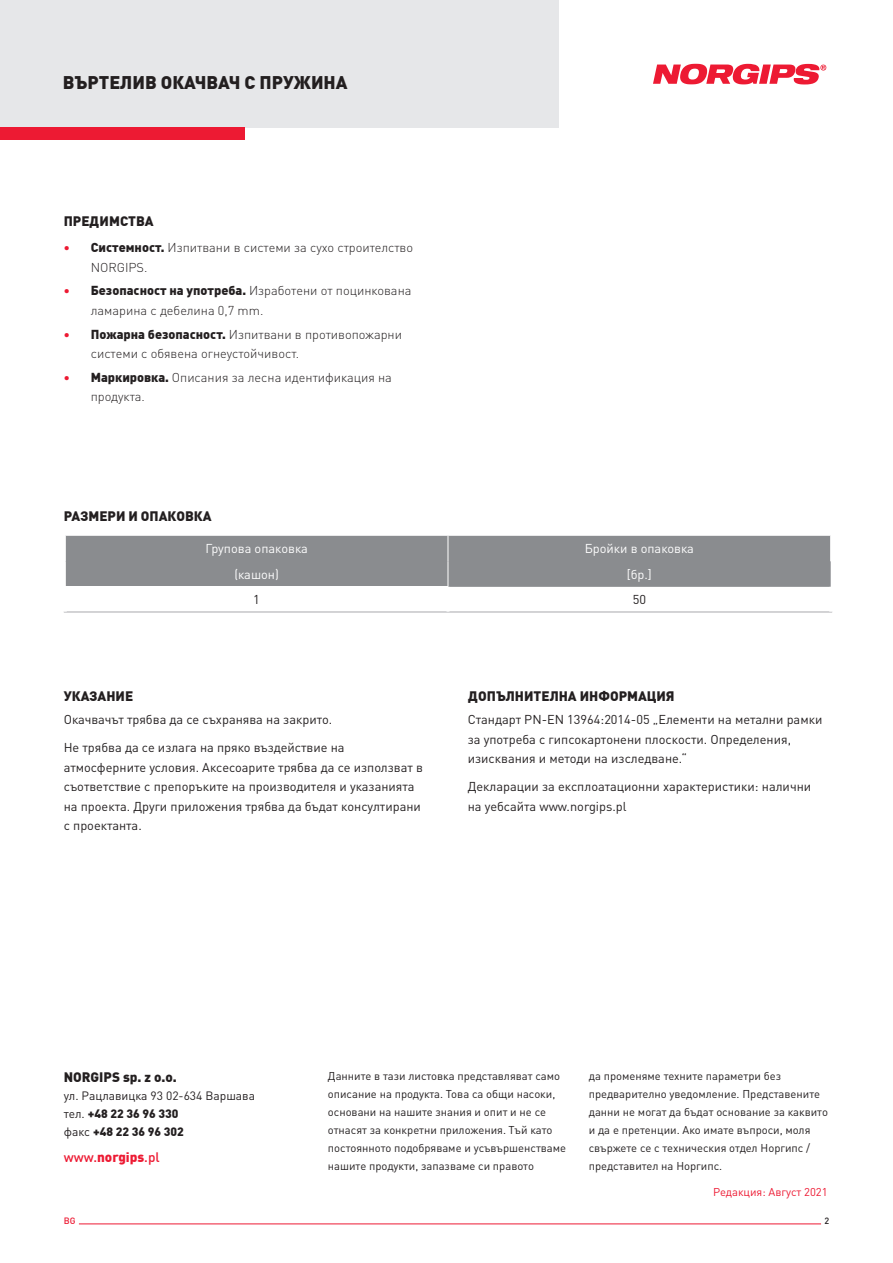
<style>
.page{position:relative;width:893px;height:1263px;background:#fff}
.page>*{position:absolute;margin:0;border:0;box-sizing:border-box;transform-origin:0 0}
.t1{font:900 18px "DIN Offc Pro";color:#231f20}
.header_2{font:900 13.5px "DIN Offc Pro";color:#231f20}
.t2{font:500 13.5px "DINOT";color:#ed1a33}
.t3{font:12.75px/19.5px "DIN Pro";color:#231f20}
.t4{font:300 12.75px/19.5px "DIN Pro";color:#231f20}
.t5{font:12.75px "DIN Pro";color:#fff}
.t6{font:900 12px/18px "DIN Offc Pro";color:#231f20}
.t7{font:12px "DIN Pro";color:#231f20}
.txt{font:11.25px/18px "DIN Pro";color:#231f20}
.txt-2{font:11.25px "DIN Pro";color:#ed1a33}
.t8{font:500 9px "DIN Offc Pro";color:#ed1a33}
.t9{font:500 9px "DIN Offc Pro";color:#231f20}
.s1{font-family:"DIN Offc Pro";font-weight:900;color:#ed1a33}
.s2{font-family:"DIN Offc Pro";font-weight:900}
.s3{font-family:"DIN Pro";font-weight:400}
.s4{font-weight:900}
</style>
<div class="page">
<div style="left:0;top:0;width:558px;height:128px;background:#e6e7e9"></div>
<div style="left:0;top:128px;width:244px;height:12px;background:#ed1a33"></div>
<svg style="left:653px;top:64px;width:173px;height:20px"></svg>
<hr style="left:79px;top:1223px;width:742px;height:1px;background:#ed1a33">
<hr style="left:64px;top:612px;width:384px;height:1px;background:#a8a9ad">
<hr style="left:448px;top:612px;width:384px;height:1px;background:#a8a9ad">
<div style="left:65px;top:536px;width:766px;height:51px;background:#8a8c8f"></div>
<p class="t1" style="left:63px;top:68px;width:286px">ВЪРТЕЛИВ ОКАЧВАЧ С ПРУЖИНА</p>
<p class="header_2" style="left:64px;top:210px;width:91px">ПРЕДИМСТВА</p>
<p class="t4" style="left:91px;top:237px;width:324px;text-indent:-27px"><span class="s1">•</span> <span class="s2">Системност.</span> Изпитвани в системи за сухо строителство<br>NORGIPS.</p>
<p class="t4" style="left:91px;top:280px;width:322px;text-indent:-27px"><span class="s1">•</span> <span class="s2">Безопасност на употреба.</span> Изработени от поцинкована ламарина с дебелина 0,7 mm.</p>
<p class="t4" style="left:91px;top:323px;width:313px;text-indent:-27px"><span class="s1">•</span> <span class="s2">Пожарна безопасност.</span> Изпитвани в противопожарни системи с обявена огнеустойчивост.</p>
<p class="t4" style="left:91px;top:367px;width:303px;text-indent:-27px"><span class="s1">•</span> <span class="s2">Маркировка.</span> Описания за лесна идентификация на продукта.</p>
<p class="header_2" style="left:64px;top:505px;width:149px">РАЗМЕРИ И ОПАКОВКА</p>
<p class="t5" style="left:205px;top:539px;width:104px">Групова опаковка</p>
<p class="t5" style="left:585px;top:539px;width:111px">Бройки в опаковка</p>
<p class="t5" style="left:234px;top:565px;width:46px">(кашон)</p>
<p class="t5" style="left:627px;top:565px;width:27px">[бр.]</p>
<p class="t3" style="left:253px;top:589px;width:8px">1</p>
<p class="t3" style="left:633px;top:589px;width:15px">50</p>
<p class="header_2" style="left:64px;top:685px;width:71px">УКАЗАНИЕ</p>
<p class="header_2" style="left:468px;top:685px;width:208px">ДОПЪЛНИТЕЛНА ИНФОРМАЦИЯ</p>
<p class="t3" style="left:64px;top:709px;width:270px">Окачвачът трябва да се съхранява на закрито.</p>
<p class="t3" style="left:64px;top:737px;width:361px">Не трябва да се излага на пряко въздействие на атмосферните условия. Аксесоарите трябва да се използват в съответствие с препоръките на производителя и указанията на проекта. Други приложения трябва да бъдат консултирани с проектанта.</p>
<p class="t3" style="left:468px;top:709px;width:356px">Стандарт PN-EN 13964:2014-05 „Елементи на метални рамки за употреба с гипсокартонени плоскости. Определения, изисквания и методи на изследване.“</p>
<p class="t3" style="left:468px;top:776px;width:345px">Декларации за експлоатационни характеристики: налични на уебсайта www.norgips.pl</p>
<p class="header_2" style="left:64px;top:1066px;width:115px">NORGIPS sp. z o.o.</p>
<p class="t7" style="left:64px;top:1086px;width:193px">ул. Рацлавицка 93 02-634 Варшава</p>
<p class="t6" style="left:64px;top:1104px;width:122px"><span class="s3">тел.</span> +48 22 36 96 330 <span class="s3">факс</span> +48 22 36 96 302</p>
<p class="t2" style="left:64px;top:1147px;width:97px">www.<span class="s4">norgips</span>.pl</p>
<p class="txt" style="left:328px;top:1066px;width:240px">Данните в тази листовка представляват само описание на продукта. Това са общи насоки, основани на нашите знания и опит и не се отнасят за конкретни приложения. Тъй като постоянното подобряваме и усъвършенстваме нашите продукти, запазваме си правото</p>
<p class="txt" style="left:589px;top:1066px;width:241px">да променяме техните параметри без предварително уведомление. Представените данни не могат да бъдат основание за каквито и да е претенции. Ако имате въпроси, моля свържете се с техническия отдел Норгипс / представител на Норгипс.</p>
<p class="txt-2" style="left:713px;top:1183px;width:116px">Редакция: Август 2021</p>
<p class="t8" style="left:64px;top:1214px;width:13px">BG</p>
<p class="t9" style="left:824px;top:1214px;width:6px">2</p>
</div>
